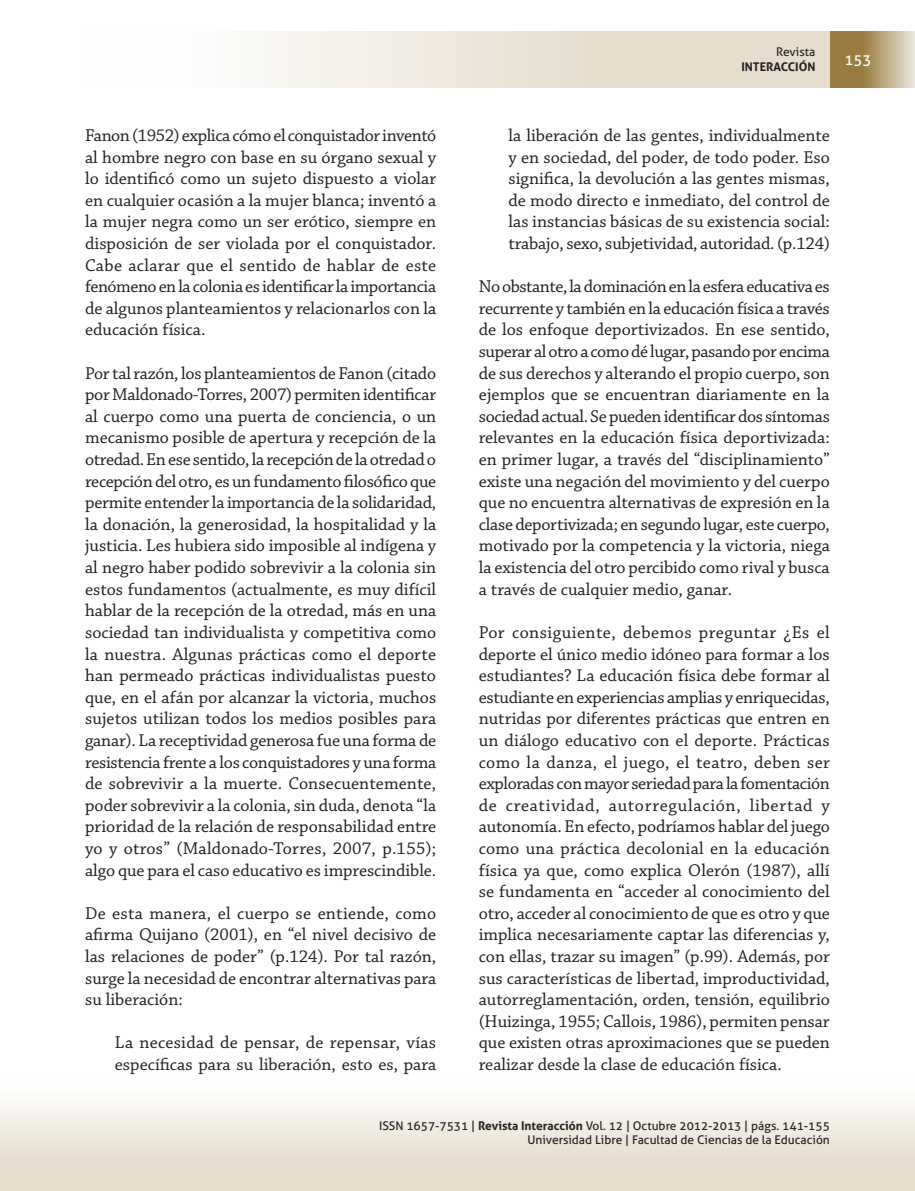
<style>
.page{position:relative;width:915px;height:1191px;background:#fff}
.page>*{position:absolute;margin:0;border:0;box-sizing:border-box;transform-origin:0 0}
.Cuerpo_de_texto{font:18px/21.6px "Chaparral Pro";color:#231f20;text-align:justify}
.Entrada{font:18px/21.6px "Chaparral Pro";color:#231f20}
.t1{font:15px "Aller";color:#fff}
.t2{font:12px/14.4px "Aller";color:#231f20;text-align:right}
.t3{font:700 12px "Aller";color:#231f20}
.s1{font-weight:700}
</style>
<div class="page">
<div style="left:0;top:1077px;width:914px;height:114px;background:linear-gradient(to bottom,#fff,#e1d6c2)"></div>
<div style="left:85px;top:31px;width:744px;height:57px;background:linear-gradient(to right,#fff,#e0d5c0)"></div>
<svg style="left:829px;top:31px;width:85px;height:57px;background:#b29d70"></svg>
<p class="Cuerpo_de_texto" style="left:85px;top:125px;width:352px">Fanon (1952) explica cómo el conquistador inventó al hombre negro con base en su órgano sexual y lo identificó como un sujeto dispuesto a violar en cualquier ocasión a la mujer blanca; inventó a la mujer negra como un ser erótico, siempre en disposición de ser violada por el conquistador.<br>Cabe aclarar que el sentido de hablar de este fenómeno en la colonia es identificar la importancia de algunos planteamientos y relacionarlos con la educación física.</p>
<p class="Cuerpo_de_texto" style="left:85px;top:363px;width:352px">Por tal razón, los planteamientos de Fanon (citado por Maldonado-Torres, 2007) permiten identificar al cuerpo como una puerta de conciencia, o un mecanismo posible de apertura y recepción de la otredad. En ese sentido, la recepción de la otredad o recepción del otro, es un fundamento filosófico que permite entender la importancia de la solidaridad, la donación, la generosidad, la hospitalidad y la justicia. Les hubiera sido imposible al indígena y al negro haber podido sobrevivir a la colonia sin estos fundamentos (actualmente, es muy difícil hablar de la recepción de la otredad, más en una sociedad tan individualista y competitiva como la nuestra. Algunas prácticas como el deporte han permeado prácticas individualistas puesto que, en el afán por alcanzar la victoria, muchos sujetos utilizan todos los medios posibles para ganar). La receptividad generosa fue una forma de resistencia frente a los conquistadores y una forma de sobrevivir a la muerte. Consecuentemente, poder sobrevivir a la colonia, sin duda, denota “la prioridad de la relación de responsabilidad entre yo y otros” (Maldonado-Torres, 2007, p.155); algo que para el caso educativo es imprescindible.</p>
<p class="Cuerpo_de_texto" style="left:85px;top:903px;width:352px">De esta manera, el cuerpo se entiende, como afirma Quijano (2001), en “el nivel decisivo de las relaciones de poder” (p.124). Por tal razón, surge la necesidad de encontrar alternativas para su liberación:</p>
<p class="Entrada" style="left:115px;top:1032px;width:323px">La necesidad de pensar, de repensar, vías específicas para su liberación, esto es, para</p>
<p class="t2" style="left:775px;top:45px;width:41px">Revista</p>
<p class="t3" style="left:741px;top:59px;width:75px">INTERACCIÓN</p>
<p class="t1" style="left:844px;top:51px;width:28px">153</p>
<p class="Entrada" style="left:508px;top:125px;width:323px;text-align:justify">la liberación de las gentes, individualmente y en sociedad, del poder, de todo poder. Eso significa, la devolución a las gentes mismas, de modo directo e inmediato, del control de las instancias básicas de su existencia social: trabajo, sexo, subjetividad, autoridad. (p.124)</p>
<p class="Cuerpo_de_texto" style="left:478px;top:276px;width:352px">No obstante, la dominación en la esfera educativa es recurrente y también en la educación física a través de los enfoque deportivizados. En ese sentido, superar al otro a como dé lugar, pasando por encima de sus derechos y alterando el propio cuerpo, son ejemplos que se encuentran diariamente en la sociedad actual. Se pueden identificar dos síntomas relevantes en la educación física deportivizada: en primer lugar, a través del “disciplinamiento” existe una negación del movimiento y del cuerpo que no encuentra alternativas de expresión en la clase deportivizada; en segundo lugar, este cuerpo, motivado por la competencia y la victoria, niega la existencia del otro percibido como rival y busca a través de cualquier medio, ganar.</p>
<p class="Cuerpo_de_texto" style="left:478px;top:622px;width:352px">Por consiguiente, debemos preguntar ¿Es el deporte el único medio idóneo para formar a los estudiantes? La educación física debe formar al estudiante en experiencias amplias y enriquecidas, nutridas por diferentes prácticas que entren en un diálogo educativo con el deporte. Prácticas como la danza, el juego, el teatro, deben ser exploradas con mayor seriedad para la fomentación de creatividad, autorregulación, libertad y autonomía. En efecto, podríamos hablar del juego como una práctica decolonial en la educación física ya que, como explica Olerón (1987), allí se fundamenta en “acceder al conocimiento del otro, acceder al conocimiento de que es otro y que implica necesariamente captar las diferencias y, con ellas, trazar su imagen” (p.99). Además, por sus características de libertad, improductividad, autorreglamentación, orden, tensión, equilibrio (Huizinga, 1955; Callois, 1986), permiten pensar que existen otras aproximaciones que se pueden realizar desde la clase de educación física.</p>
<p class="t2" style="left:379px;top:1118px;width:452px">ISSN 1657-7531 | <span class="s1">Revista Interacción</span> Vol. 12 | Octubre 2012-2013 | págs. 141-155<br>Universidad Libre | Facultad de Ciencias de la Educación</p>
</div>
